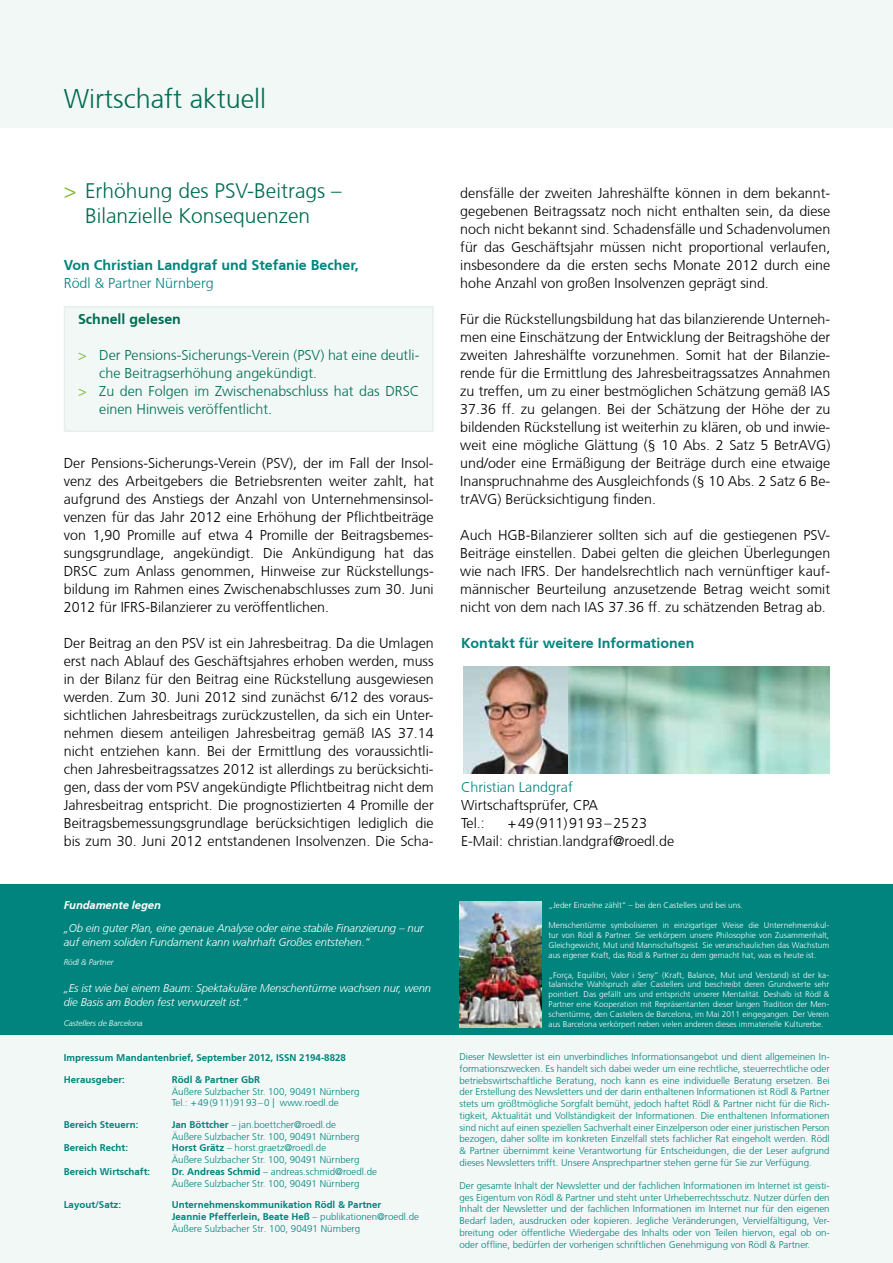
<style>
.page{position:relative;width:893px;height:1263px;background:#fff}
.page>*{position:absolute;margin:0;border:0;box-sizing:border-box;transform-origin:0 0}
.t1{font:300 27px "Frutiger CE";color:#006b52}
.t2{font:300 21px/25.2px "Frutiger CE";color:#006b52;text-align:center}
.t3{font:300 14.25px/18px "Frutiger CE";color:#000;text-align:justify}
.t4{font:300 14.25px "Frutiger CE";color:#006b52}
.t5{font:700 14.25px "Frutiger CE";color:#00847d}
.t6{font:300 14.25px "Frutiger CE";color:#00847d}
.t7{font:700 14.25px "Frutiger CE";color:#006b52}
.t8{font:italic 300 11.25px/13.5px "Frutiger CE";letter-spacing:-.01em;color:#fff}
.t9{font:italic 700 11.25px "Frutiger CE";letter-spacing:-.01em;color:#fff}
.t10{font:300 9.75px/11.7px "Frutiger CE";color:#00847d}
.t11{font:700 9.75px/11.7px "Frutiger CE";color:#00847d}
.t12{font:300 8.25px/9.9px "Frutiger CE";color:#fff;text-align:justify}
.t13{font:italic 300 8.25px "Frutiger CE";letter-spacing:-.01em;color:#fff}
.s1{color:#76b828}
.s2{font-weight:700}
.s3{font-weight:300}
</style>
<div class="page">
<div style="left:0;top:0;width:893px;height:128px;background:#f2f8f6"></div>
<div style="left:0;top:884px;width:893px;height:152px;background:#00847d"></div>
<img style="left:459px;top:901px;width:82px;height:127px">
<div style="left:0;top:1036px;width:893px;height:227px;background:#f2f8f6"></div>
<div style="left:65px;top:307px;width:368px;height:124px;background:#f2f8f6"></div>
<div style="left:64px;top:306px;width:370px;height:126px;border:2px solid #e6f0ee"></div>
<img style="left:567px;top:666px;width:262px;height:108px">
<img style="left:463px;top:666px;width:104px;height:108px">
<h1 class="t1" style="left:64px;top:83px;width:204px">Wirtschaft aktuell</h1>
<h2 class="t2" style="left:64px;top:178px;width:279px"><span class="s1">&gt;</span> Erhöhung des PSV-Beitrags –<br>Bilanzielle Konsequenzen</h2>
<p class="t5" style="left:64px;top:257px;width:296px">Von Christian Landgraf und Stefanie Becher,</p>
<p class="t6" style="left:64px;top:275px;width:151px">Rödl &amp; Partner Nürnberg</p>
<p class="t7" style="left:78px;top:311px;width:104px">Schnell gelesen</p>
<p class="t4" style="left:78px;top:347px;width:343px"><span class="s1">&gt;</span> Der Pensions-Sicherungs-Verein (PSV) hat eine deutli-</p>
<p class="t4" style="left:99px;top:365px;width:219px">che Beitragserhöhung angekündigt.</p>
<p class="t4" style="left:78px;top:383px;width:343px"><span class="s1">&gt;</span> Zu den Folgen im Zwischenabschluss hat das DRSC</p>
<p class="t4" style="left:99px;top:401px;width:174px">einen Hinweis veröffentlicht.</p>
<p class="t3" style="left:64px;top:454px;width:371px">Der Pensions-Sicherungs-Verein (PSV), der im Fall der Insol&shy;venz des Arbeitgebers die Betriebsrenten weiter zahlt, hat aufgrund des Anstiegs der Anzahl von Unternehmensinsol&shy;venzen für das Jahr 2012 eine Erhöhung der Pflichtbeiträge von 1,90 Promille auf etwa 4 Promille der Beitragsbemes&shy;sungsgrundlage, angekündigt. Die Ankündigung hat das DRSC zum Anlass genommen, Hinweise zur Rückstellungs&shy;bildung im Rahmen eines Zwischenabschlusses zum 30. Juni 2012 für IFRS-Bilanzierer zu veröffentlichen.</p>
<p class="t3" style="left:64px;top:634px;width:371px">Der Beitrag an den PSV ist ein Jahresbeitrag. Da die Umlagen erst nach Ablauf des Geschäftsjahres erhoben werden, muss in der Bilanz für den Beitrag eine Rückstellung ausgewiesen werden. Zum 30. Juni 2012 sind zunächst 6/12 des voraus&shy;sichtlichen Jahresbeitrags zurückzustellen, da sich ein Unter&shy;nehmen diesem anteiligen Jahresbeitrag gemäß IAS 37.14 nicht entziehen kann. Bei der Ermittlung des voraussichtli&shy;chen Jahresbeitragssatzes 2012 ist allerdings zu berücksichti&shy;gen, dass der vom PSV angekündigte Pflichtbeitrag nicht dem Jahresbeitrag entspricht. Die prognostizierten 4 Promille der Beitragsbemessungsgrundlage berücksichtigen lediglich die bis zum 30. Juni 2012 entstandenen Insolvenzen. Die Scha-</p>
<p class="t9" style="left:64px;top:898px;width:99px">Fundamente legen</p>
<p class="t8" style="left:64px;top:921px;width:361px">„Ob ein guter Plan, eine genaue Analyse oder eine stabile Finanzierung – nur auf einem soliden Fundament kann wahrhaft Großes entstehen.“</p>
<p class="t13" style="left:64px;top:958px;width:51px">Rödl &amp; Partner</p>
<p class="t8" style="left:64px;top:981px;width:369px">„Es ist wie bei einem Baum: Spektakuläre Menschentürme wachsen nur, wenn die Basis am Boden fest verwurzelt ist.“</p>
<p class="t13" style="left:64px;top:1018px;width:80px">Castellers de Barcelona</p>
<p class="t11" style="left:64px;top:1052px;width:284px">Impressum Mandantenbrief, September 2012, ISSN 2194-8828</p>
<p class="t11" style="left:64px;top:1074px;width:63px">Herausgeber:</p>
<p class="t11" style="left:172px;top:1074px;width:90px">Rödl &amp; Partner GbR</p>
<p class="t10" style="left:172px;top:1085px;width:189px">Äußere Sulzbacher Str. 100, 90491 Nürnberg<br>Tel.: +49(911)9193–0 | www.roedl.de</p>
<p class="t11" style="left:64px;top:1119px;width:76px">Bereich Steuern:</p>
<p class="t10" style="left:172px;top:1119px;width:189px"><span class="s2">Jan Böttcher</span> – jan.boettcher@roedl.de<br>Äußere Sulzbacher Str. 100, 90491 Nürnberg</p>
<p class="t11" style="left:64px;top:1142px;width:66px">Bereich Recht:</p>
<p class="t10" style="left:172px;top:1142px;width:189px"><span class="s2">Horst Grätz</span> – horst.graetz@roedl.de<br>Äußere Sulzbacher Str. 100, 90491 Nürnberg</p>
<p class="t11" style="left:64px;top:1165px;width:88px">Bereich Wirtschaft:</p>
<p class="t10" style="left:172px;top:1165px;width:207px"><span class="s2">Dr. Andreas Schmid</span> – andreas.schmid@roedl.de<br>Äußere Sulzbacher Str. 100, 90491 Nürnberg</p>
<p class="t11" style="left:64px;top:1199px;width:59px">Layout/Satz:</p>
<p class="t11" style="left:172px;top:1199px;width:249px">Unternehmenskommunikation Rödl &amp; Partner<br>Jeannie Pfefferlein, Beate Heß <span class="s3">– publikationen@roedl.de<br>Äußere Sulzbacher Str. 100, 90491 Nürnberg</span></p>
<p class="t3" style="left:460px;top:184px;width:371px">densfälle der zweiten Jahreshälfte können in dem bekannt&shy;gegebenen Beitragssatz noch nicht enthalten sein, da diese noch nicht bekannt sind. Schadensfälle und Schadenvolumen für das Geschäftsjahr müssen nicht proportional verlaufen, insbesondere da die ersten sechs Monate 2012 durch eine hohe Anzahl von großen Insolvenzen geprägt sind.</p>
<p class="t3" style="left:460px;top:310px;width:371px">Für die Rückstellungsbildung hat das bilanzierende Unterneh&shy;men eine Einschätzung der Entwicklung der Beitragshöhe der zweiten Jahreshälfte vorzunehmen. Somit hat der Bilanzie&shy;rende für die Ermittlung des Jahresbeitragssatzes Annahmen zu treffen, um zu einer bestmöglichen Schätzung gemäß IAS 37.36 ff. zu gelangen. Bei der Schätzung der Höhe der zu bildenden Rückstellung ist weiterhin zu klären, ob und inwie&shy;weit eine mögliche Glättung (§ 10 Abs. 2 Satz 5 BetrAVG) und/oder eine Ermäßigung der Beiträge durch eine etwaige Inanspruchnahme des Ausgleichfonds (§ 10 Abs. 2 Satz 6 Be&shy;trAVG) Berücksichtigung finden.</p>
<p class="t3" style="left:460px;top:526px;width:371px">Auch HGB-Bilanzierer sollten sich auf die gestiegenen PSV-Beiträge einstellen. Dabei gelten die gleichen Überlegungen wie nach IFRS. Der handelsrechtlich nach vernünftiger kauf&shy;männischer Beurteilung anzusetzende Betrag weicht somit nicht von dem nach IAS 37.36 ff. zu schätzenden Betrag ab.</p>
<p class="t5" style="left:461px;top:635px;width:235px">Kontakt für weitere Informationen</p>
<p class="t6" style="left:461px;top:779px;width:113px">Christian Landgraf</p>
<p class="t3" style="left:461px;top:796px;width:138px">Wirtschaftsprüfer, CPA<br>Tel.:</p>
<p class="t3" style="left:461px;top:814px;width:215px;text-indent:47px">+49(911)9193–2523<br>E-Mail: christian.landgraf@roedl.de</p>
<p class="t12" style="left:549px;top:900px;width:196px">„Jeder Einzelne zählt“ – bei den Castellers und bei uns.</p>
<p class="t12" style="left:549px;top:920px;width:282px">Menschentürme symbolisieren in einzigartiger Weise die Unternehmenskul&shy;tur von Rödl &amp; Partner. Sie verkörpern unsere Philosophie von Zusammenhalt, Gleichgewicht, Mut und Mannschaftsgeist. Sie veranschaulichen das Wachstum aus eigener Kraft, das Rödl &amp; Partner zu dem gemacht hat, was es heute ist.</p>
<p class="t12" style="left:549px;top:970px;width:282px">„Força, Equilibri, Valor i Seny“ (Kraft, Balance, Mut und Verstand) ist der ka&shy;talanische Wahlspruch aller Castellers und beschreibt deren Grundwerte sehr pointiert. Das gefällt uns und entspricht unserer Mentalität. Deshalb ist Rödl &amp; Partner eine Kooperation mit Repräsentanten dieser langen Tradition der Men&shy;schentürme, den Castellers de Barcelona, im Mai 2011 eingegangen. Der Verein aus Barcelona verkörpert neben vielen anderen dieses immaterielle Kulturerbe.</p>
<p class="t10" style="left:459px;top:1051px;width:372px;text-align:justify">Dieser Newsletter ist ein unverbindliches Informationsangebot und dient allgemeinen In&shy;formationszwecken. Es handelt sich dabei weder um eine rechtliche, steuerrechtliche oder betriebswirtschaftliche Beratung, noch kann es eine individuelle Beratung ersetzen. Bei der Erstellung des Newsletters und der darin enthaltenen Informationen ist Rödl &amp; Partner stets um größtmögliche Sorgfalt bemüht, jedoch haftet Rödl &amp; Partner nicht für die Rich&shy;tigkeit, Aktualität und Vollständigkeit der Informationen. Die enthaltenen Informationen sind nicht auf einen speziellen Sachverhalt einer Einzelperson oder einer juristischen Person bezogen, daher sollte im konkreten Einzelfall stets fachlicher Rat eingeholt werden. Rödl &amp; Partner übernimmt keine Verantwortung für Entscheidungen, die der Leser aufgrund dieses Newsletters trifft. Unsere Ansprechpartner stehen gerne für Sie zur Verfügung.</p>
<p class="t10" style="left:459px;top:1180px;width:372px;text-align:justify">Der gesamte Inhalt der Newsletter und der fachlichen Informationen im Internet ist geisti&shy;ges Eigentum von Rödl &amp; Partner und steht unter Urheberrechtsschutz. Nutzer dürfen den Inhalt der Newsletter und der fachlichen Informationen im Internet nur für den eigenen Bedarf laden, ausdrucken oder kopieren. Jegliche Veränderungen, Vervielfältigung, Ver&shy;breitung oder öffentliche Wiedergabe des Inhalts oder von Teilen hiervon, egal ob on&shy;oder offline, bedürfen der vorherigen schriftlichen Genehmigung von Rödl &amp; Partner.</p>
</div>
